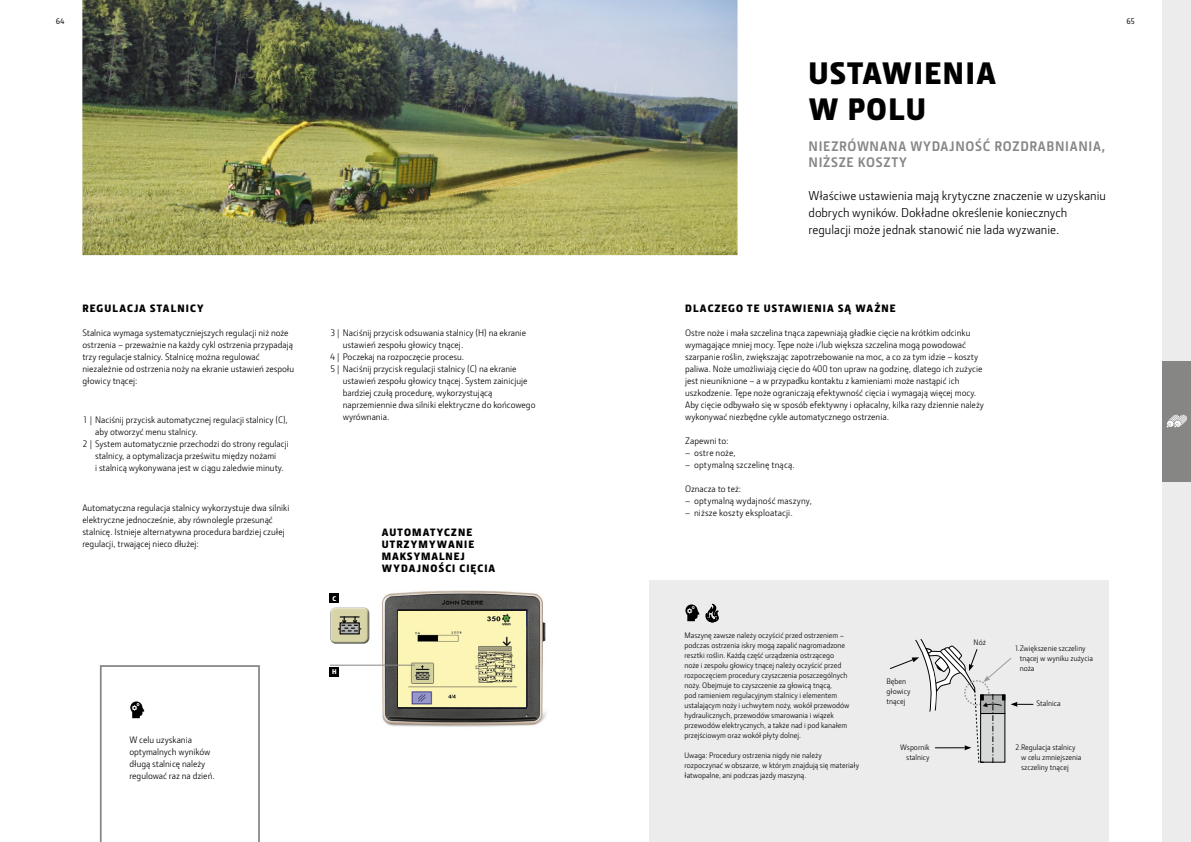
<style>
.page{position:relative;width:1191px;height:842px;background:#fff}
.page>*{position:absolute;margin:0;border:0;box-sizing:border-box;transform-origin:0 0}
.t1{font:900 32px/36px "Section";letter-spacing:.05em;color:#000}
.t2{font:700 14px/16px "JD Sans Pro";letter-spacing:.05em;color:#868685}
.t3{font:13px/17px "JD Sans Pro";color:#000}
.t4{font:900 11px/12px "Section";letter-spacing:.1em;color:#000}
.t5{font:9.5px/12px "JD Sans Pro";color:#000}
.t6{font:8px/10px "JD Sans Pro";color:#000}
.t7{font:500 8px "JD Sans Pro";color:#000}
.t8{font:900 7px "Section";color:#fff}
</style>
<div class="page">
<img style="left:369px;top:590px;width:178px;height:137px">
<div style="left:329px;top:606px;width:41px;height:36px;background:#fff"></div>
<div style="left:329px;top:608px;width:41px;height:36px;background:#000;opacity:.75"></div>
<svg style="left:330px;top:607px;width:39px;height:37px"></svg>
<img style="left:383px;top:591px;width:161px;height:133px">
<div style="left:399px;top:611px;width:127px;height:96px;background:#fcf6b6"></div>
<svg style="left:407px;top:613px;width:110px;height:92px"></svg>
<hr style="left:330px;top:665px;width:85px;height:1px;background:#868685">
<img style="left:82px;top:0;width:655px;height:255px">
<div style="left:649px;top:580px;width:459px;height:262px;background:#ececec"></div>
<svg style="left:889px;top:639px;width:144px;height:124px"></svg>
<div style="left:1162px;top:0;width:29px;height:842px;background:#ececec"></div>
<div style="left:1162px;top:361px;width:29px;height:120px;background:#868685"></div>
<svg style="left:1166px;top:415px;width:21px;height:12px"></svg>
<div style="left:330px;top:667px;width:9px;height:9px;background:#000"></div>
<div style="left:330px;top:594px;width:9px;height:9px;background:#000"></div>
<svg style="left:100px;top:665px;width:160px;height:177px"></svg>
<svg style="left:685px;top:604px;width:14px;height:17px"></svg>
<svg style="left:705px;top:604px;width:14px;height:18px"></svg>
<p class="t7" style="left:56px;top:16px;width:10px">64</p>
<p class="t7" style="left:1126px;top:16px;width:10px">65</p>
<h1 class="t1" style="left:808px;top:54px;width:189px">USTAWIENIA<br>W POLU</h1>
<p class="t4" style="left:82px;top:302px;width:123px">REGULACJA STALNICY</p>
<p class="t5" style="left:82px;top:327px;width:213px">Stalnica wymaga systematyczniejszych regulacji niż noże ostrzenia – przeważnie na każdy cykl ostrzenia przypadają trzy regulacje stalnicy. Stalnicę można regulować niezależnie od ostrzenia noży na ekranie ustawień zespołu głowicy tnącej:</p>
<p class="t5" style="left:84px;top:414px;width:205px">1 | Naciśnij przycisk automatycznej regulacji stalnicy (C),</p>
<p class="t5" style="left:95px;top:426px;width:104px">aby otworzyć menu stalnicy.</p>
<p class="t5" style="left:83px;top:438px;width:207px">2 | System automatycznie przechodzi do strony regulacji</p>
<p class="t5" style="left:95px;top:450px;width:183px">stalnicy, a optymalizacja prześwitu między nożami</p>
<p class="t5" style="left:95px;top:462px;width:190px">i stalnicą wykonywana jest w ciągu zaledwie minuty.</p>
<p class="t5" style="left:82px;top:502px;width:208px">Automatyczna regulacja stalnicy wykorzystuje dwa silniki elektryczne jednocześnie, aby równolegle przesunąć stalnicę. Istnieje alternatywna procedura bardziej czułej regulacji, trwającej nieco dłużej:</p>
<p class="t5" style="left:129px;top:733px;width:87px">W celu uzyskania optymalnych wyników długą stalnicę należy regulować raz na dzień.</p>
<p class="t5" style="left:331px;top:327px;width:197px">3 | Naciśnij przycisk odsuwania stalnicy (H) na ekranie</p>
<p class="t5" style="left:343px;top:339px;width:122px">ustawień zespołu głowicy tnącej.</p>
<p class="t5" style="left:330px;top:351px;width:135px">4 | Poczekaj na rozpoczęcie procesu.</p>
<p class="t5" style="left:330px;top:363px;width:188px">5 | Naciśnij przycisk regulacji stalnicy (C) na ekranie</p>
<p class="t5" style="left:343px;top:375px;width:186px">ustawień zespołu głowicy tnącej. System zainicjuje</p>
<p class="t5" style="left:343px;top:387px;width:151px">bardziej czułą procedurę, wykorzystującą</p>
<p class="t5" style="left:343px;top:399px;width:194px">naprzemiennie dwa silniki elektryczne do końcowego</p>
<p class="t5" style="left:343px;top:411px;width:48px">wyrównania.</p>
<p class="t8" style="left:333px;top:594px;width:5px">C</p>
<p class="t8" style="left:332px;top:667px;width:6px">H</p>
<p class="t4" style="left:382px;top:526px;width:115px">AUTOMATYCZNE<br>UTRZYMYWANIE<br>MAKSYMALNEJ<br>WYDAJNOŚCI CIĘCIA</p>
<h2 class="t2" style="left:808px;top:138px;width:298px">NIEZRÓWNANA WYDAJNOŚĆ ROZDRABNIANIA,<br>NIŻSZE KOSZTY</h2>
<h3 class="t3" style="left:808px;top:187px;width:299px">Właściwe ustawienia mają krytyczne znaczenie w uzyskaniu dobrych wyników. Dokładne określenie koniecznych regulacji może jednak stanowić nie lada wyzwanie.</h3>
<p class="t4" style="left:685px;top:302px;width:212px">DLACZEGO TE USTAWIENIA SĄ WAŻNE</p>
<p class="t5" style="left:685px;top:326px;width:300px">Ostre noże i mała szczelina tnąca zapewniają gładkie cięcie na krótkim odcinku wymagające mniej mocy. Tępe noże i/lub większa szczelina mogą powodować szarpanie roślin, zwiększając zapotrzebowanie na moc, a co za tym idzie – koszty paliwa. Noże umożliwiają cięcie do 400 ton upraw na godzinę, dlatego ich zużycie jest nieuniknione – a w przypadku kontaktu z kamieniami może nastąpić ich uszkodzenie. Tępe noże ograniczają efektywność cięcia i wymagają więcej mocy.<br>Aby cięcie odbywało się w sposób efektywny i opłacalny, kilka razy dziennie należy wykonywać niezbędne cykle automatycznego ostrzenia.</p>
<p class="t5" style="left:685px;top:434px;width:45px">Zapewni to:</p>
<p class="t5" style="left:685px;top:446px;width:52px">– ostre noże,</p>
<p class="t5" style="left:685px;top:458px;width:111px">– optymalną szczelinę tnącą.</p>
<p class="t5" style="left:685px;top:482px;width:58px">Oznacza to też:</p>
<p class="t5" style="left:685px;top:494px;width:128px">– optymalną wydajność maszyny,</p>
<p class="t5" style="left:685px;top:506px;width:109px">– niższe koszty eksploatacji.</p>
<p class="t6" style="left:684px;top:630px;width:166px">Maszynę zawsze należy oczyścić przed ostrzeniem – podczas ostrzenia iskry mogą zapalić nagromadzone resztki roślin. Każdą część urządzenia ostrzącego noże i zespołu głowicy tnącej należy oczyścić przed rozpoczęciem procedury czyszczenia poszczególnych noży. Obejmuje to czyszczenie za głowicą tnącą,<br>pod ramieniem regulacyjnym stalnicy i elementem ustalającym noży i uchwytem noży, wokół przewodów hydraulicznych, przewodów smarowania i wiązek przewodów elektrycznych, a także nad i pod kanałem przejściowym oraz wokół płyty dolnej.</p>
<p class="t6" style="left:684px;top:750px;width:176px">Uwaga: Procedury ostrzenia nigdy nie należy rozpoczynać w obszarze, w którym znajdują się materiały łatwopalne, ani podczas jazdy maszyną.</p>
<p class="t6" style="left:886px;top:676px;width:25px">Bęben głowicy tnącej</p>
<p class="t6" style="left:973px;top:637px;width:14px">Nóż</p>
<p class="t6" style="left:1019px;top:643px;width:75px;text-indent:-4px">1.Zwiększenie szczeliny tnącej w wyniku zużycia noża</p>
<p class="t6" style="left:1036px;top:698px;width:26px">Stalnica</p>
<p class="t6" style="left:900px;top:742px;width:31px;text-align:right">Wspornik stalnicy</p>
<p class="t6" style="left:1021px;top:742px;width:62px;text-indent:-6px">2.Regulacja stalnicy w celu zmniejszenia szczeliny tnącej</p>
</div>
